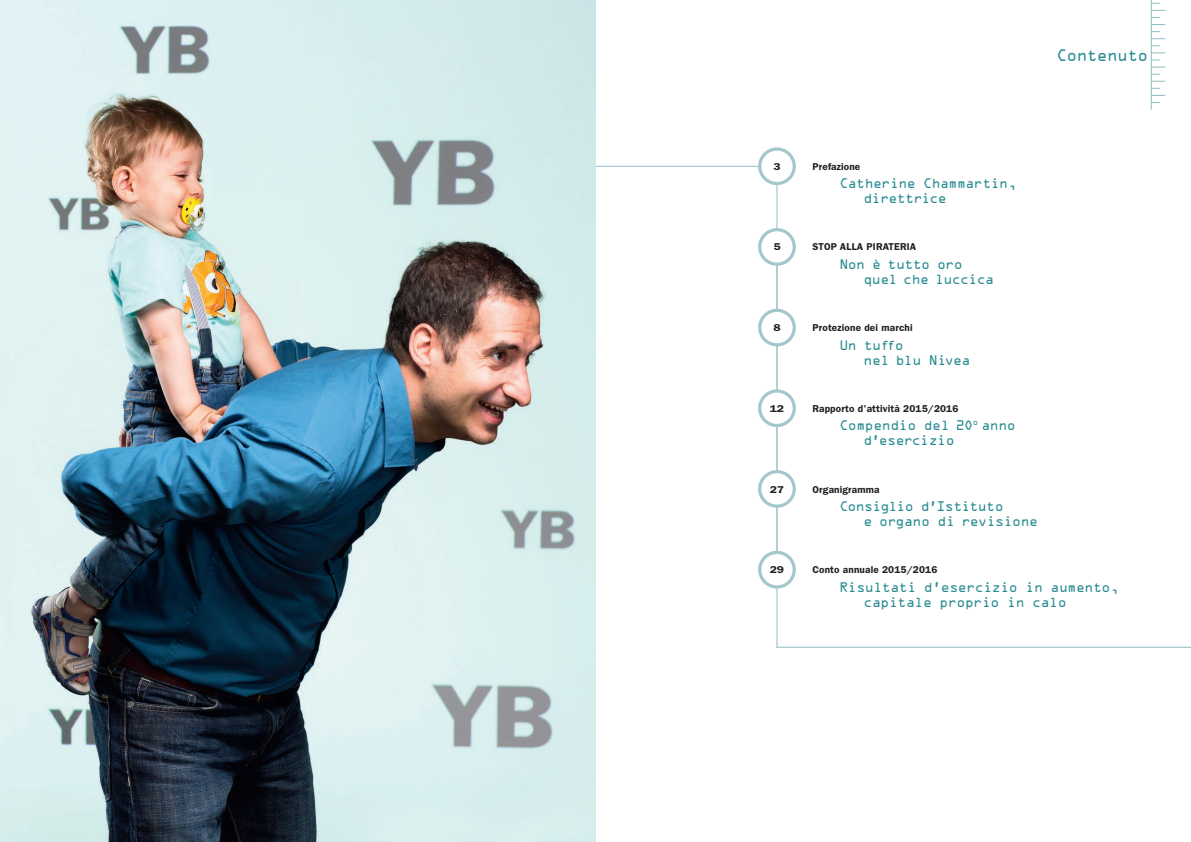
<style>
.page{position:relative;width:1191px;height:842px;background:#fff}
.page>*{position:absolute;margin:0;border:0;box-sizing:border-box;transform-origin:0 0}
.t1{font:15px "OCRA Alternate";letter-spacing:-.045em;color:#2a8c92}
.t2{font:12.5px/15px "OCRA Alternate";letter-spacing:-.04em;color:#2a8c92}
.t3{font:600 10px "Franklin Gothic";letter-spacing:.015em;color:#231f20}
.t4{font:600 10px "Franklin Gothic";letter-spacing:.015em;color:#231f20;scale:1.2 1}
.t5{font:7.5px "OCRA Alternate";color:#2a8c92}
</style>
<div class="page">
<svg style="left:1152px;top:38px;width:13px;height:1px"></svg>
<svg style="left:1152px;top:24px;width:13px;height:1px"></svg>
<svg style="left:1152px;top:10px;width:13px;height:1px"></svg>
<svg style="left:1152px;top:67px;width:13px;height:1px"></svg>
<svg style="left:1152px;top:81px;width:13px;height:1px"></svg>
<svg style="left:1152px;top:95px;width:13px;height:1px"></svg>
<svg style="left:1152px;top:46px;width:13px;height:7px"></svg>
<hr style="left:1151px;top:0;width:1px;height:110px;background:#90bdc1">
<hr style="left:776px;top:183px;width:1px;height:384px;background:#a3c7cc">
<hr style="left:776px;top:264px;width:1px;height:384px;background:#a3c7cc">
<hr style="left:587px;top:166px;width:192px;height:1px;background:#a3c7cc">
<hr style="left:776px;top:647px;width:415px;height:1px;background:#a3c7cc">
<div style="left:759px;top:149px;width:35px;height:35px;background:#fff;border-radius:50%"></div>
<div style="left:758px;top:147px;width:38px;height:38px;border:3px solid #a3c7cc;border-radius:50%"></div>
<div style="left:759px;top:230px;width:35px;height:34px;background:#fff;border-radius:50%"></div>
<div style="left:758px;top:228px;width:38px;height:38px;border:3px solid #a3c7cc;border-radius:50%"></div>
<div style="left:759px;top:310px;width:35px;height:35px;background:#fff;border-radius:50%"></div>
<div style="left:758px;top:309px;width:38px;height:37px;border:3px solid #a3c7cc;border-radius:50%"></div>
<div style="left:759px;top:391px;width:35px;height:34px;background:#fff;border-radius:50%"></div>
<div style="left:758px;top:389px;width:38px;height:38px;border:3px solid #a3c7cc;border-radius:50%"></div>
<div style="left:759px;top:472px;width:35px;height:34px;background:#fff;border-radius:50%"></div>
<div style="left:758px;top:470px;width:38px;height:38px;border:3px solid #a3c7cc;border-radius:50%"></div>
<div style="left:759px;top:552px;width:35px;height:35px;background:#fff;border-radius:50%"></div>
<div style="left:758px;top:551px;width:38px;height:37px;border:3px solid #a3c7cc;border-radius:50%"></div>
<img style="left:0;top:0;width:595px;height:842px">
<p class="t1" style="left:1056px;top:49px;width:93px">Contenuto</p>
<p class="t4" style="left:773px;top:160px;width:7px">3</p>
<p class="t3" style="left:812px;top:160px;width:49px">Prefazione</p>
<p class="t2" style="left:863px;top:177px;width:155px;text-indent:-24px">Catherine Chammartin, direttrice</p>
<p class="t4" style="left:773px;top:241px;width:7px">5</p>
<p class="t3" style="left:812px;top:241px;width:105px">STOP ALLA PIRATERIA</p>
<p class="t2" style="left:863px;top:258px;width:132px;text-indent:-24px">Non è tutto oro quel che luccica</p>
<p class="t4" style="left:773px;top:322px;width:7px">8</p>
<p class="t3" style="left:812px;top:322px;width:102px">Protezione dei marchi</p>
<p class="t2" style="left:863px;top:338px;width:109px;text-indent:-24px">Un tuffo<br>nel blu Nivea</p>
<p class="t4" style="left:769px;top:402px;width:14px">12</p>
<p class="t3" style="left:812px;top:402px;width:147px">Rapporto d’attività 2015/2016</p>
<p class="t2" style="left:839px;top:419px;width:135px">Compendio del 2O</p>
<p class="t5" style="left:972px;top:418px;width:7px">o</p>
<p class="t2" style="left:981px;top:419px;width:36px">anno</p>
<p class="t2" style="left:863px;top:434px;width:93px">d’esercizio</p>
<p class="t4" style="left:769px;top:483px;width:14px">27</p>
<p class="t3" style="left:812px;top:483px;width:69px">Organigramma</p>
<p class="t2" style="left:863px;top:500px;width:176px;text-indent:-24px">Consiglio d’Istituto<br>e organo di revisione</p>
<p class="t4" style="left:769px;top:564px;width:14px">29</p>
<p class="t3" style="left:812px;top:564px;width:126px">Conto annuale 2015/2016</p>
<p class="t2" style="left:863px;top:581px;width:257px;text-indent:-24px">Risultati d’esercizio in aumento, capitale proprio in calo</p>
</div>
